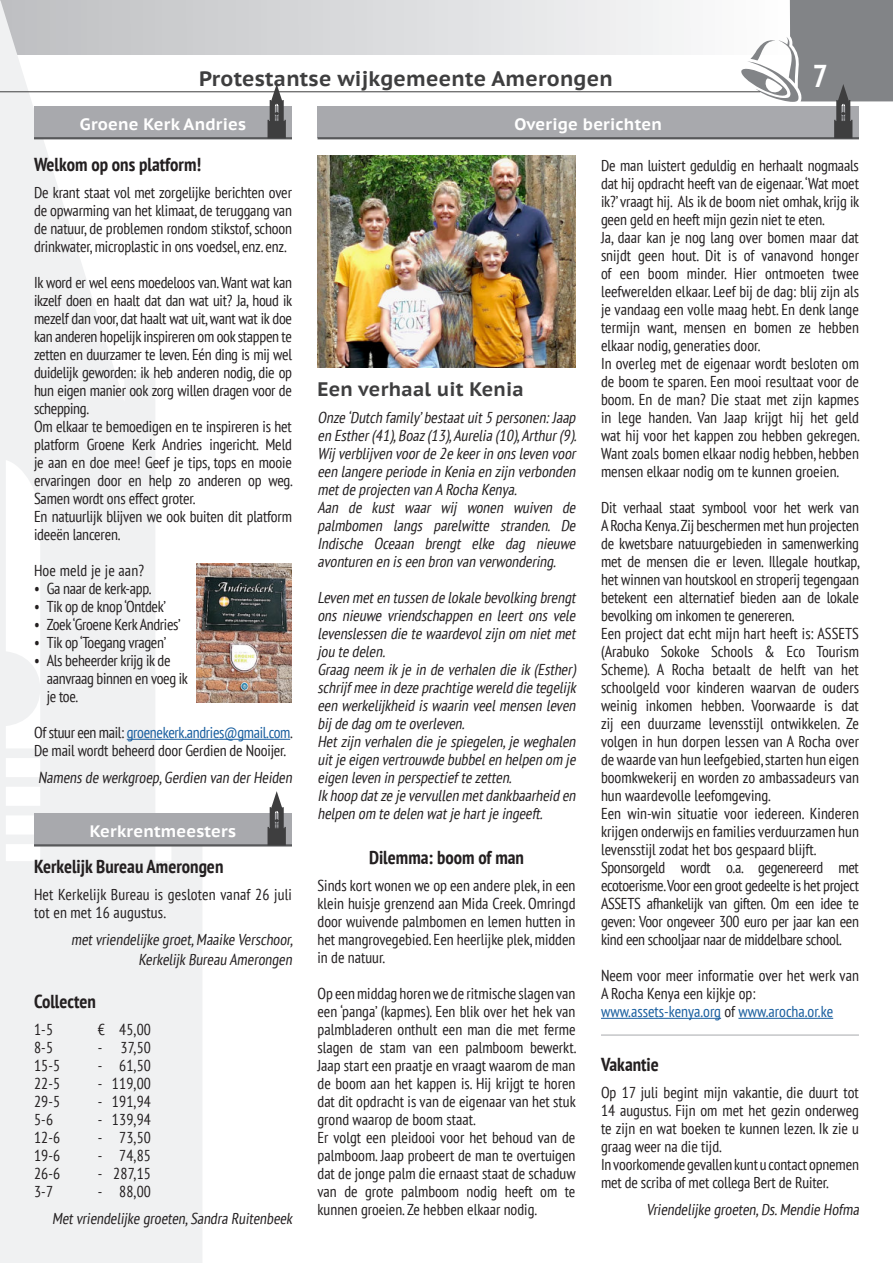
<style>
.page{position:relative;width:893px;height:1263px;background:#fff}
.page>*{position:absolute;margin:0;border:0;box-sizing:border-box;transform-origin:0 0}
.t1{font:700 condensed 31.5px "PT Sans";color:#fff}
.t2{font:700 21px "PT Sans Caption";letter-spacing:.01em;color:#3e3e3f}
.t3{font:700 19.5px "PT Sans Caption";letter-spacing:.01em;color:#3e3e3f}
.t4{font:700 condensed 18.75px "PT Sans";color:#231f20}
.t5{font:700 16.5px "PT Sans Caption";letter-spacing:.01em;color:#fff}
.t6{font:condensed 15.75px/18px "PT Sans";color:#231f20}
.t7{font:italic condensed 15.75px/18px "PT Sans";color:#231f20}
.t8{font:condensed 15.75px/18px "PT Sans";letter-spacing:-.02em;color:#231f20}
.s1{color:#175d9e}
</style>
<div class="page">
<svg style="left:202px;top:0;width:482px;height:55px;fill:#e0e1e3"></svg>
<svg style="left:0;top:0;width:202px;height:1263px;fill:#f0f1f2"></svg>
<hr style="left:0;top:91px;width:760px;height:1px;background:#3e3e3f">
<div style="left:317px;top:106px;width:542px;height:32px;background:#a8a9ad"></div>
<hr style="left:317px;top:137px;width:542px;height:2px;background:#57585a">
<svg style="left:741px;top:0;width:152px;height:138px"></svg>
<hr style="left:127px;top:739px;width:163px;height:1px;background:#175d9e">
<img style="left:317px;top:155px;width:258px;height:212px">
<hr style="left:601px;top:1018px;width:120px;height:1px;background:#175d9e">
<hr style="left:738px;top:1018px;width:95px;height:1px;background:#175d9e">
<div style="left:34px;top:106px;width:258px;height:32px;background:#a8a9ad"></div>
<hr style="left:34px;top:137px;width:258px;height:2px;background:#57585a">
<svg style="left:268px;top:84px;width:18px;height:54px"></svg>
<hr style="left:601px;top:1035px;width:258px;height:1px;background:#a8a9ad">
<div style="left:34px;top:813px;width:258px;height:32px;background:#a8a9ad"></div>
<hr style="left:34px;top:844px;width:258px;height:2px;background:#57585a">
<svg style="left:268px;top:791px;width:18px;height:54px"></svg>
<img style="left:197px;top:563px;width:95px;height:140px">
<h2 class="t2" style="left:199px;top:70px;width:415px">Protestantse wijkgemeente Amerongen</h2>
<h1 class="t1" style="left:813px;top:62px;width:17px">7</h1>
<p class="t5" style="left:515px;top:118px;width:149px">Overige berichten</p>
<p class="t5" style="left:80px;top:118px;width:168px">Groene Kerk Andries</p>
<p class="t4" style="left:34px;top:156px;width:169px">Welkom op ons platform!</p>
<p class="t6" style="left:34px;top:185px;width:259px;text-align:justify">De krant staat vol met zorgelijke berichten over de opwarming van het klimaat, de teruggang van de natuur, de problemen rondom stikstof, schoon drinkwater, microplastic in ons voedsel, enz. enz.</p>
<p class="t8" style="left:34px;top:275px;width:260px">Ik word er wel eens moedeloos van. Want wat kan ikzelf doen en haalt dat dan wat uit? Ja, houd ik mezelf dan voor, dat haalt wat uit, want wat ik doe kan anderen hopelijk inspireren om ook stappen te zetten en duurzamer te leven. Eén ding is mij wel duidelijk geworden: ik heb anderen nodig, die op hun eigen manier ook zorg willen dragen voor de schepping.<br>Om elkaar te bemoedigen en te inspireren is het platform Groene Kerk Andries ingericht. Meld je aan en doe mee! Geef je tips, tops en mooie ervaringen door en help zo anderen op weg.<br>Samen wordt ons effect groter.<br>En natuurlijk blijven we ook buiten dit platform ideeën lanceren.</p>
<p class="t6" style="left:34px;top:563px;width:112px">Hoe meld je je aan?</p>
<p class="t8" style="left:34px;top:581px;width:119px">• Ga naar de kerk-app.</p>
<p class="t8" style="left:34px;top:599px;width:134px">• Tik op de knop ‘Ontdek’</p>
<p class="t8" style="left:34px;top:617px;width:148px">• Zoek ‘Groene Kerk Andries’</p>
<p class="t8" style="left:34px;top:635px;width:134px">• Tik op ‘Toegang vragen’</p>
<p class="t8" style="left:47px;top:653px;width:143px;text-indent:-13px">• Als beheerder krijg ik de aanvraag binnen en voeg ik je toe.</p>
<p class="t8" style="left:34px;top:725px;width:260px">Of stuur een mail: <span class="s1">groenekerk.andries@gmail.com</span>.<br>De mail wordt beheerd door Gerdien de Nooijer.</p>
<p class="t6" style="left:38px;top:770px;width:258px">Namens de werkgroep,Gerdien van der Heiden</p>
<p class="t5" style="left:90px;top:825px;width:148px">Kerkrentmeesters</p>
<p class="t4" style="left:34px;top:858px;width:191px">Kerkelijk Bureau Amerongen</p>
<p class="t6" style="left:34px;top:887px;width:259px">Het Kerkelijk Bureau is gesloten vanaf 26 juli tot en met 16 augustus.</p>
<p class="t6" style="left:71px;top:931px;width:226px;line-height:19.5px;text-align:right">met vriendelijke groet,Maaike Verschoor,<br>Kerkelijk Bureau Amerongen</p>
<p class="t4" style="left:34px;top:993px;width:63px">Collecten</p>
<p class="t6" style="left:34px;top:1022px;width:21px">1-5</p>
<p class="t6" style="left:98px;top:1022px;width:55px">€ 45,00</p>
<p class="t6" style="left:34px;top:1040px;width:21px">8-5</p>
<p class="t6" style="left:98px;top:1040px;width:55px">- 37,50</p>
<p class="t6" style="left:34px;top:1058px;width:28px">15-5</p>
<p class="t6" style="left:98px;top:1058px;width:55px">- 61,50</p>
<p class="t6" style="left:34px;top:1076px;width:28px">22-5</p>
<p class="t6" style="left:98px;top:1076px;width:55px">- 119,00</p>
<p class="t6" style="left:34px;top:1094px;width:28px">29-5</p>
<p class="t6" style="left:98px;top:1094px;width:55px">- 191,94</p>
<p class="t6" style="left:34px;top:1112px;width:21px">5-6</p>
<p class="t6" style="left:98px;top:1112px;width:55px">- 139,94</p>
<p class="t6" style="left:34px;top:1130px;width:28px">12-6</p>
<p class="t6" style="left:98px;top:1130px;width:55px">- 73,50</p>
<p class="t6" style="left:34px;top:1148px;width:28px">19-6</p>
<p class="t6" style="left:98px;top:1148px;width:55px">- 74,85</p>
<p class="t6" style="left:34px;top:1166px;width:28px">26-6</p>
<p class="t6" style="left:98px;top:1166px;width:55px">- 287,15</p>
<p class="t6" style="left:34px;top:1184px;width:21px">3-7</p>
<p class="t6" style="left:52px;top:1179px;width:244px;line-height:27px;text-indent:46px">- 88,00<br>Met vriendelijke groeten,Sandra Ruitenbeek</p>
<p class="t3" style="left:317px;top:382px;width:208px">Een verhaal uit Kenia</p>
<p class="t7" style="left:317px;top:410px;width:263px">Onze ‘Dutch family ’bestaatuit5 personen:Jaap en Esther(41),Boaz(13),Aurelia (10),Arthur(9).<br>Wij verblijven voorde 2e keerin ons leven voor een langere periode in Kenia en zijn verbonden metde projecten van A Rocha Kenya.<br>Aan de kust waar wij wonen wuiven de palmbomen langs parelwitte stranden. De Indische Oceaan brengt elke dag nieuwe avonturen en is een bron van verwondering.</p>
<p class="t7" style="left:317px;top:590px;width:263px">Leven meten tussen de lokale bevolking brengt ons nieuwe vriendschappen en leert ons vele levenslessen die te waardevol zijn om niet met jou te delen.<br>Graag neem ik je in de verhalen die ik (Esther) schrijf mee in deze prachtige wereld die tegelijk een werkelijkheid is waarin veel mensen leven bij de dag om te overleven.<br>Het zijn verhalen die je spiegelen,je weghalen uitje eigen vertrouwde bubbelen helpen om je eigen leven in perspectief te zetten.<br>Ikhoop datze je vervullen metdankbaarheid en helpen om te delen watje hartje ingeeft.</p>
<p class="t4" style="left:369px;top:849px;width:156px">Dilemma: boom of man</p>
<p class="t6" style="left:317px;top:878px;width:259px;text-align:justify">Sinds kort wonen we op een andere plek, in een klein huisje grenzend aan Mida Creek. Omringd door wuivende palmbomen en lemen hutten in het mangrovegebied. Een heerlijke plek, midden in de natuur.</p>
<p class="t6" style="left:317px;top:986px;width:260px">Op een middag horen we de ritmische slagen van een ‘panga’ (kapmes). Een blik over het hek van palmbladeren onthult een man die met ferme slagen de stam van een palmboom bewerkt.<br>Jaap start een praatje en vraagt waarom de man de boom aan het kappen is. Hij krijgt te horen dat dit opdracht is van de eigenaar van het stuk grond waarop de boom staat.<br>Er volgt een pleidooi voor het behoud van de palmboom. Jaap probeert de man te overtuigen dat de jonge palm die ernaast staat de schaduw van de grote palmboom nodig heeft om te kunnen groeien. Ze hebben elkaar nodig.</p>
<p class="t6" style="left:601px;top:158px;width:261px">De man luistert geduldig en herhaalt nogmaals dat hij opdracht heeft van de eigenaar. ‘Wat moet ik?’ vraagt hij. Als ik de boom niet omhak, krijg ik geen geld en heeft mijn gezin niet te eten.<br>Ja, daar kan je nog lang over bomen maar dat snijdt geen hout. Dit is of vanavond honger of een boom minder. Hier ontmoeten twee leefwerelden elkaar. Leef bij de dag: blij zijn als je vandaag een volle maag hebt. En denk lange termijn want, mensen en bomen ze hebben elkaar nodig, generaties door.<br>In overleg met de eigenaar wordt besloten om de boom te sparen. Een mooi resultaat voor de boom. En de man? Die staat met zijn kapmes in lege handen. Van Jaap krijgt hij het geld wat hij voor het kappen zou hebben gekregen.<br>Want zoals bomen elkaar nodig hebben, hebben mensen elkaar nodig om te kunnen groeien.</p>
<p class="t6" style="left:601px;top:500px;width:261px">Dit verhaal staat symbool voor het werk van A Rocha Kenya. Zij beschermen met hun projecten de kwetsbare natuurgebieden in samenwerking met de mensen die er leven. Illegale houtkap, het winnen van houtskool en stroperij tegengaan betekent een alternatief bieden aan de lokale bevolking om inkomen te genereren.<br>Een project dat echt mijn hart heeft is: ASSETS (Arabuko Sokoke Schools &amp; Eco Tourism Scheme). A Rocha betaalt de helft van het schoolgeld voor kinderen waarvan de ouders weinig inkomen hebben. Voorwaarde is dat zij een duurzame levensstijl ontwikkelen. Ze volgen in hun dorpen lessen van A Rocha over de waarde van hun leefgebied, starten hun eigen boomkwekerij en worden zo ambassadeurs van hun waardevolle leefomgeving.<br>Een win-win situatie voor iedereen. Kinderen krijgen onderwijs en families verduurzamen hun levensstijl zodat het bos gespaard blijft.<br>Sponsorgeld wordt o.a. gegenereerd met ecotoerisme. Voor een groot gedeelte is het project ASSETS afhankelijk van giften. Om een idee te geven: Voor ongeveer 300 euro per jaar kan een kind een schooljaar naar de middelbare school.</p>
<p class="t6" style="left:601px;top:968px;width:259px">Neem voor meer informatie over het werk van<br>A Rocha Kenya een kijkje op: <span class="s1">www.assets-kenya.org</span> of <span class="s1">www.arocha.or.ke</span></p>
<p class="t4" style="left:601px;top:1056px;width:59px">Vakantie</p>
<p class="t6" style="left:601px;top:1085px;width:259px">Op 17 juli begint mijn vakantie, die duurt tot 14 augustus. Fijn om met het gezin onderweg te zijn en wat boeken te kunnen lezen. Ik zie u graag weer na die tijd.<br>In voorkomende gevallen kunt u contact opnemen met de scriba of met collega Bert de Ruiter.</p>
<p class="t6" style="left:646px;top:1202px;width:216px">Vriendelijke groeten,Ds.Mendie Hofma</p>
</div>
